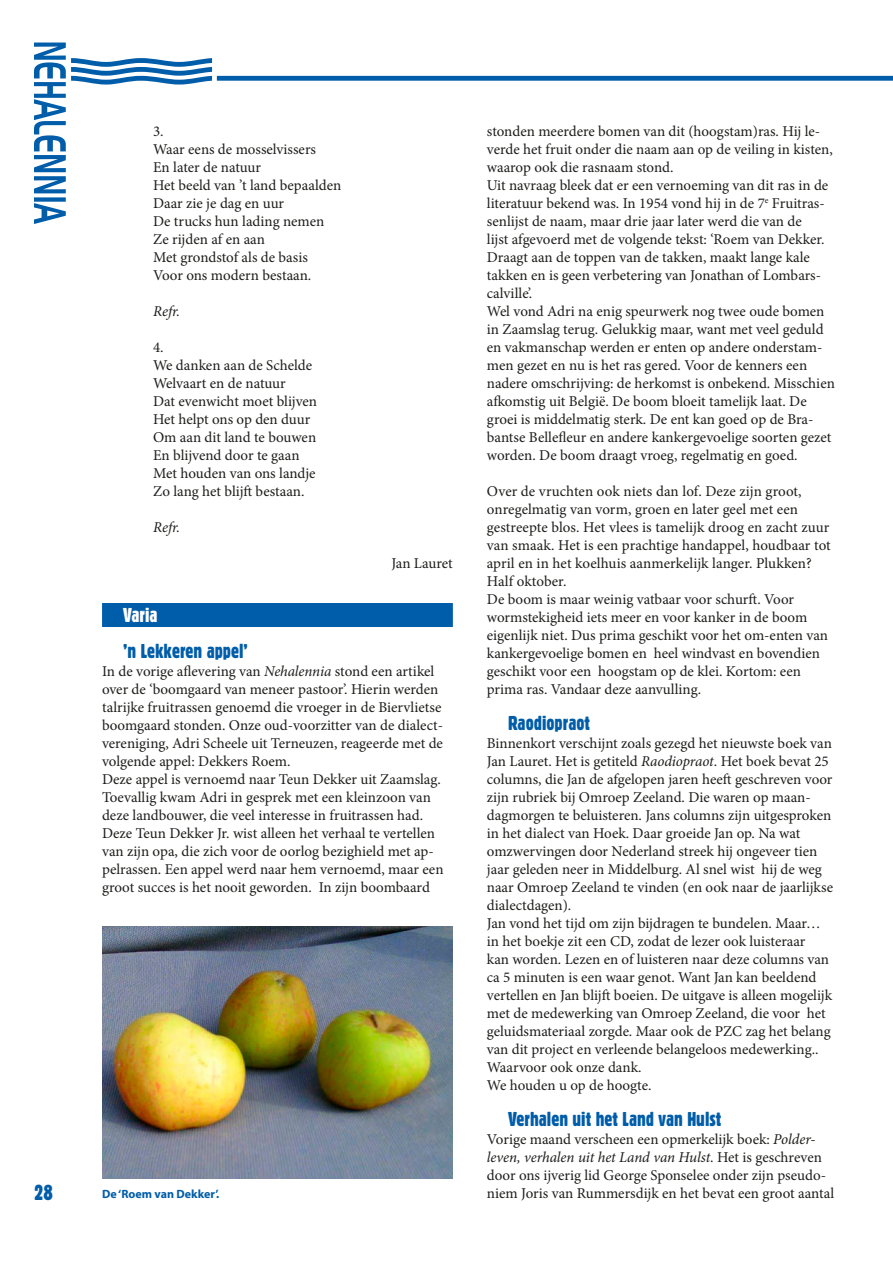
<style>
.page{position:relative;width:893px;height:1263px;background:#fff}
.page>*{position:absolute;margin:0;border:0;box-sizing:border-box;transform-origin:0 0}
.t1{font:21px "Gothic 821 Condensed BT";color:#005da9}
.t2{font:19.5px "Gothic 821 Condensed BT";color:#005da9}
.t3{font:19.5px "Gothic 821 Condensed BT";color:#fff}
.t4{font:15px/18px "Minion Pro";color:#1d1d1b}
.t5{font:italic 15px "Minion Pro";color:#1d1d1b}
.t6{font:700 12px "Myriad Pro";color:#005da9}
.s1{font-style:italic}
</style>
<div class="page">
<svg style="left:34px;top:43px;width:178px;height:181px"></svg>
<div style="left:217px;top:76px;width:676px;height:5px;background:#005da9"></div>
<div style="left:102px;top:603px;width:351px;height:24px;background:#005da9"></div>
<img style="left:102px;top:926px;width:351px;height:252px">
<h1 class="t1" style="left:34px;top:1179px;width:20px">28</h1>
<p class="t4" style="left:153px;top:122px;width:190px">3.<br>Waar eens de mosselvissers<br>En later de natuur<br>Het beeld van ’t land bepaalden<br>Daar zie je dag en uur<br>De trucks hun lading nemen<br>Ze rijden af en aan<br>Met grondstof als de basis<br>Voor ons modern bestaan.</p>
<p class="t5" style="left:153px;top:301px;width:29px">Refr.</p>
<p class="t4" style="left:153px;top:338px;width:166px">4.<br>We danken aan de Schelde<br>Welvaart en de natuur<br>Dat evenwicht moet blijven<br>Het helpt ons op den duur<br>Om aan dit land te bouwen<br>En blijvend door te gaan<br>Met houden van ons landje<br>Zo lang het blijft bestaan.</p>
<p class="t5" style="left:153px;top:517px;width:29px">Refr.</p>
<p class="t4" style="left:391px;top:554px;width:63px">Jan Lauret</p>
<h2 class="t3" style="left:123px;top:603px;width:36px">Varia</h2>
<h2 class="t2" style="left:123px;top:639px;width:126px">’n Lekkeren appel’</h2>
<p class="t4" style="left:102px;top:662px;width:343px">In de vorige aflevering van <span class="s1">Nehalennia</span> stond een artikel over de ‘boomgaard van meneer pastoor’. Hierin werden talrijke fruitrassen genoemd die vroeger in de Biervlietse boomgaard stonden. Onze oud-voorzitter van de dialect&shy;vereniging, Adri Scheele uit Terneuzen, reageerde met de volgende appel: Dekkers Roem.<br>Deze appel is vernoemd naar Teun Dekker uit Zaamslag.<br>Toevallig kwam Adri in gesprek met een kleinzoon van deze landbouwer, die veel interesse in fruitrassen had.<br>Deze Teun Dekker Jr. wist alleen het verhaal te vertellen van zijn opa, die zich voor de oorlog bezighield met ap&shy;pelrassen. Een appel werd naar hem vernoemd, maar een groot succes is het nooit geworden. In zijn boombaard</p>
<p class="t4" style="left:487px;top:122px;width:349px">stonden meerdere bomen van dit (hoogstam)ras. Hij le&shy;verde het fruit onder die naam aan op de veiling in kisten, waarop ook die rasnaam stond.<br>Uit navraag bleek dat er een vernoeming van dit ras in de literatuur bekend was. In 1954 vond hij in de 7<sup>e</sup> Fruitras&shy;senlijst de naam, maar drie jaar later werd die van de<br>lijst afgevoerd met de volgende tekst: ‘Roem van Dekker.<br>Draagt aan de toppen van de takken, maakt lange kale takken en is geen verbetering van Jonathan of Lombars&shy;calville’.<br>Wel vond Adri na enig speurwerk nog twee oude bomen in Zaamslag terug. Gelukkig maar, want met veel geduld en vakmanschap werden er enten op andere onderstam&shy;men gezet en nu is het ras gered. Voor de kenners een nadere omschrijving: de herkomst is onbekend. Misschien afkomstig uit België. De boom bloeit tamelijk laat. De groei is middelmatig sterk. De ent kan goed op de Bra&shy;bantse Bellefleur en andere kankergevoelige soorten gezet worden. De boom draagt vroeg, regelmatig en goed.</p>
<p class="t4" style="left:487px;top:482px;width:345px">Over de vruchten ook niets dan lof. Deze zijn groot, onregelmatig van vorm, groen en later geel met een gestreepte blos. Het vlees is tamelijk droog en zacht zuur van smaak. Het is een prachtige handappel, houdbaar tot april en in het koelhuis aanmerkelijk langer. Plukken?<br>Half oktober.<br>De boom is maar weinig vatbaar voor schurft. Voor wormstekigheid iets meer en voor kanker in de boom eigenlijk niet. Dus prima geschikt voor het om-enten van kankergevoelige bomen en heel windvast en bovendien geschikt voor een hoogstam op de klei. Kortom: een prima ras. Vandaar deze aanvulling.</p>
<h2 class="t2" style="left:508px;top:711px;width:83px">Raodiopraot</h2>
<p class="t4" style="left:487px;top:734px;width:348px">Binnenkort verschijnt zoals gezegd het nieuwste boek van Jan Lauret. Het is getiteld <span class="s1">Raodiopraot</span>. Het boek bevat 25 columns, die Jan de afgelopen jaren heeft geschreven voor zijn rubriek bij Omroep Zeeland. Die waren op maan&shy;dagmorgen te beluisteren. Jans columns zijn uitgesproken in het dialect van Hoek. Daar groeide Jan op. Na wat omzwervingen door Nederland streek hij ongeveer tien jaar geleden neer in Middelburg. Al snel wist hij de weg naar Omroep Zeeland te vinden (en ook naar de jaarlijkse dialectdagen).<br>Jan vond het tijd om zijn bijdragen te bundelen. Maar… in het boekje zit een CD, zodat de lezer ook luisteraar<br>kan worden. Lezen en of luisteren naar deze columns van ca 5 minuten is een waar genot. Want Jan kan beeldend vertellen en Jan blijft boeien. De uitgave is alleen mogelijk met de medewerking van Omroep Zeeland, die voor het geluidsmateriaal zorgde. Maar ook de PZC zag het belang van dit project en verleende belangeloos medewerking..<br>Waarvoor ook onze dank.<br>We houden u op de hoogte.</p>
<h2 class="t2" style="left:508px;top:1107px;width:215px">Verhalen uit het Land van Hulst</h2>
<p class="t4" style="left:487px;top:1130px;width:341px">Vorige maand verscheen een opmerkelijk boek: <span class="s1">Polder&shy;leven, verhalen uit het Land van Hulst</span>. Het is geschreven door ons ijverig lid George Sponselee onder zijn pseudo-</p>
<p class="t6" style="left:102px;top:1187px;width:119px">De ‘Roem van Dekker’.</p>
<p class="t4" style="left:487px;top:1184px;width:349px">niem Joris van Rummersdijk en het bevat een groot aantal</p>
</div>
